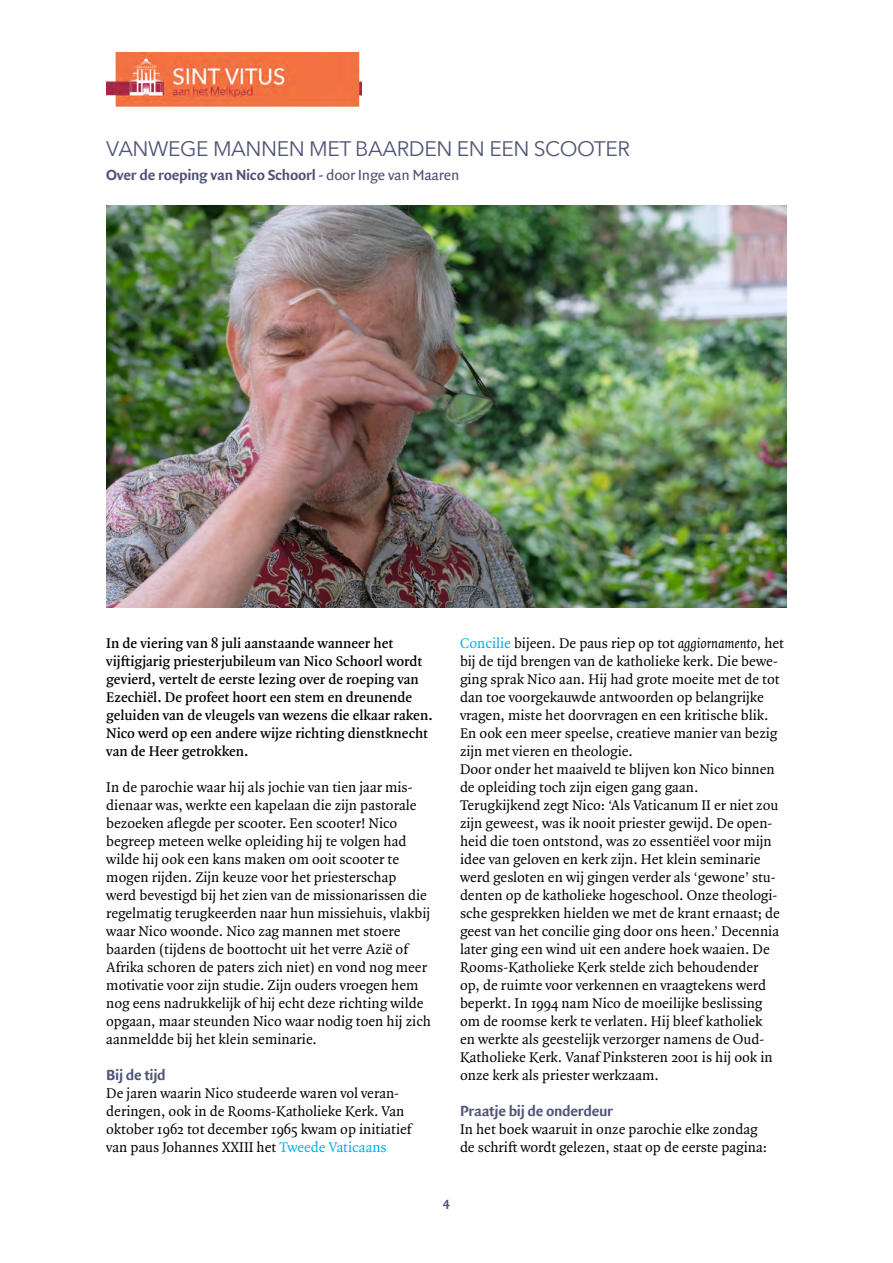
<style>
.page{position:relative;width:893px;height:1263px;background:#fff}
.page>*{position:absolute;margin:0;border:0;box-sizing:border-box;transform-origin:0 0}
.Grote_kopjes{font:21px "Avenir Next";letter-spacing:-.02em;color:#505476}
.Tussenkopjes{font:15.75px "Quadraat Sans OT Bld";letter-spacing:-.02em;color:#505476}
.Body{font:15px/18px "Quadraat Pro";color:#000}
.Body-2{font:600 15px/18px "Quadraat Pro";color:#000}
.t1{font:13.5px "Quadraat Sans OT Bld";color:#505476}
.s1{font-family:"Quadraat Sans OT"}
.s2{color:#00aeef}
.s3{font-style:italic}
</style>
<div class="page">
<img style="left:106px;top:52px;width:256px;height:54px">
<img style="left:106px;top:206px;width:681px;height:402px">
<p class="Grote_kopjes" style="left:106px;top:131px;width:525px">VANWEGE MANNEN MET BAARDEN EN EEN SCOOTER</p>
<p class="Tussenkopjes" style="left:106px;top:166px;width:355px">Over de roeping van Nico Schoorl <span class="s1">- door Inge van Maaren</span></p>
<p class="Body-2" style="left:106px;top:634px;width:328px">In de viering van 8 juli aanstaande wanneer het vijftigjarig priesterjubileum van Nico Schoorl wordt gevierd, vertelt de eerste lezing over de roeping van Ezechiël. De profeet hoort een stem en dreunende geluiden van de vleugels van wezens die elkaar raken.<br>Nico werd op een andere wijze richting dienstknecht van de Heer getrokken.</p>
<p class="Body" style="left:106px;top:778px;width:326px">In de parochie waar hij als jochie van tien jaar mis&shy;dienaar was, werkte een kapelaan die zijn pastorale bezoeken aflegde per scooter. Een scooter! Nico begreep meteen welke opleiding hij te volgen had wilde hij ook een kans maken om ooit scooter te mogen rijden. Zijn keuze voor het priesterschap<br>werd bevestigd bij het zien van de missionarissen die regelmatig terugkeerden naar hun missiehuis, vlakbij waar Nico woonde. Nico zag mannen met stoere baarden (tijdens de boottocht uit het verre Azië of Afrika schoren de paters zich niet) en vond nog meer motivatie voor zijn studie. Zijn ouders vroegen hem nog eens nadrukkelijk of hij echt deze richting wilde opgaan, maar steunden Nico waar nodig toen hij zich aanmeldde bij het klein seminarie.</p>
<p class="Tussenkopjes" style="left:106px;top:1066px;width:61px">Bij de tijd</p>
<p class="Body" style="left:106px;top:1084px;width:307px">De jaren waarin Nico studeerde waren vol veran&shy;deringen, ook in de Rooms-Katholieke Kerk. Van oktober 1962 tot december 1965 kwam op initiatief van paus Johannes XXIII het <span class="s2">Tweede Vaticaans</span></p>
<p class="Body" style="left:460px;top:634px;width:325px"><span class="s2">Concilie</span> bijeen. De paus riep op tot <span class="s3">aggiornamento,</span> het bij de tijd brengen van de katholieke kerk. Die bewe&shy;ging sprak Nico aan. Hij had grote moeite met de tot dan toe voorgekauwde antwoorden op belangrijke vragen, miste het doorvragen en een kritische blik.<br>En ook een meer speelse, creatieve manier van bezig zijn met vieren en theologie.</p>
<p class="Body" style="left:460px;top:760px;width:316px">Door onder het maaiveld te blijven kon Nico binnen de opleiding toch zijn eigen gang gaan.</p>
<p class="Body" style="left:460px;top:796px;width:321px">Terugkijkend zegt Nico: ‘Als Vaticanum II er niet zou zijn geweest, was ik nooit priester gewijd. De open&shy;heid die toen ontstond, was zo essentiëel voor mijn idee van geloven en kerk zijn. Het klein seminarie werd gesloten en wij gingen verder als ‘gewone’ stu&shy;denten op de katholieke hogeschool. Onze theologi&shy;sche gesprekken hielden we met de krant ernaast; de geest van het concilie ging door ons heen.’ Decennia later ging een wind uit een andere hoek waaien. De Rooms-Katholieke Kerk stelde zich behoudender op, de ruimte voor verkennen en vraagtekens werd beperkt. In 1994 nam Nico de moeilijke beslissing om de roomse kerk te verlaten. Hij bleef katholiek en werkte als geestelijk verzorger namens de Oud-Katholieke Kerk. Vanaf Pinksteren 2001 is hij ook in onze kerk als priester werkzaam.</p>
<p class="Tussenkopjes" style="left:460px;top:1102px;width:155px">Praatje bij de onderdeur</p>
<p class="Body" style="left:460px;top:1120px;width:309px">In het boek waaruit in onze parochie elke zondag de schrift wordt gelezen, staat op de eerste pagina:</p>
<p class="t1" style="left:443px;top:1194px;width:8px">4</p>
</div>
